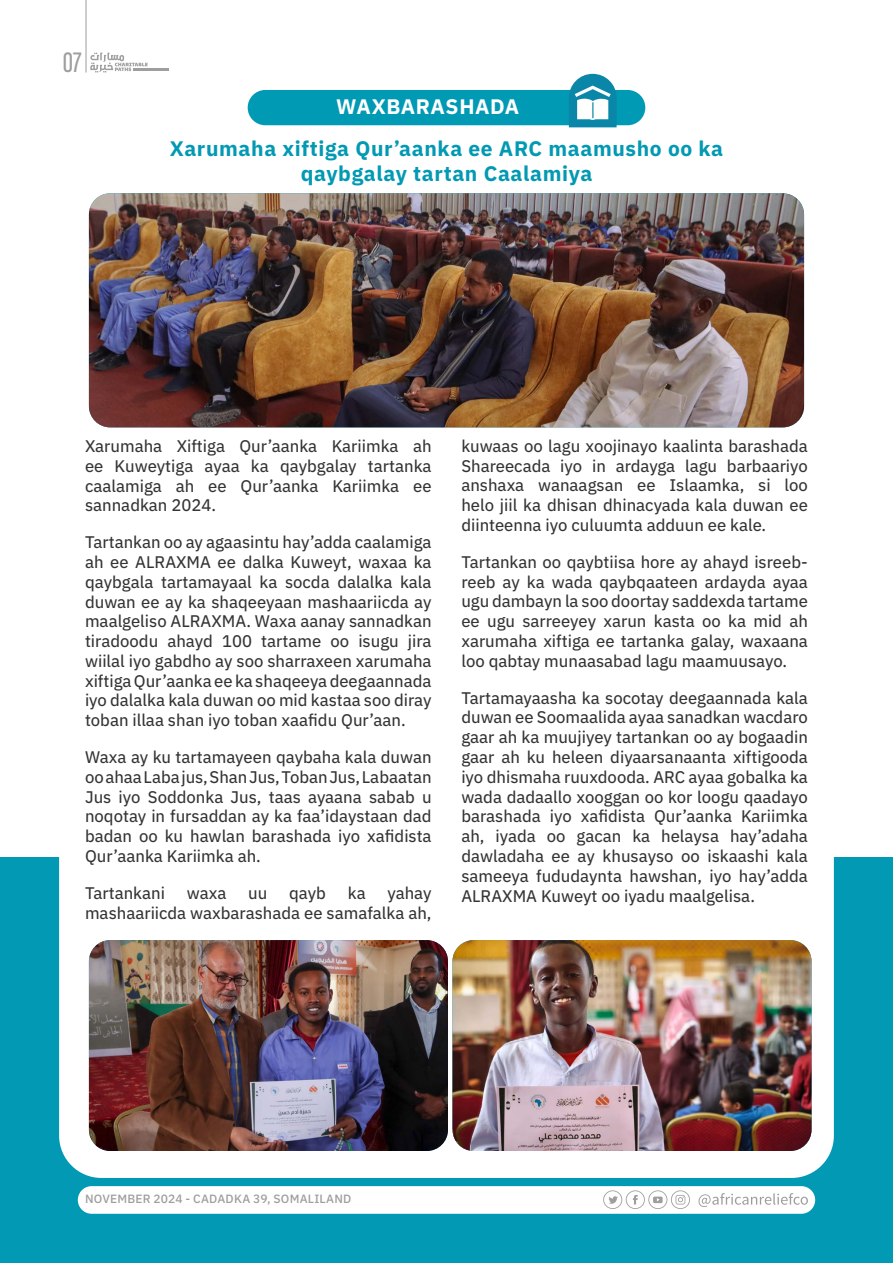
<style>
.page{position:relative;width:893px;height:1263px;background:#fff}
.page>*{position:absolute;margin:0;border:0;box-sizing:border-box;transform-origin:0 0}
.t1{font:30px "Acumin Variable Concept";color:#9e9e9e}
.t2{font:700 21px/25.2px "IBM Plex Sans Arabic";letter-spacing:.03em;color:#0299b3;text-align:center}
.t3{font:700 21px "IBM Plex Sans Arabic";letter-spacing:.03em;color:#fff}
.t4{font:16.8px/19.8px "IBM Plex Sans Arabic Text";color:#343433}
.t5{font:500 12px "IBM Plex Sans Arabic";letter-spacing:.02em;color:#9e9e9e}
</style>
<div class="page">
<div style="left:0;top:857px;width:893px;height:406px;background:#0299b4"></div>
<div style="left:78px;top:1186px;width:737px;height:28px;background:#fff;border-radius:14px"></div>
<hr style="left:86px;top:0;width:1px;height:73px;background:#9e9e9e">
<svg style="left:90px;top:53px;width:58px;height:20px"></svg>
<hr style="left:133px;top:68px;width:36px;height:3px;background:#9e9e9e">
<svg style="left:698px;top:1193px;width:110px;height:14px"></svg>
<svg style="left:603px;top:1190px;width:87px;height:19px"></svg>
<div style="left:59px;top:790px;width:775px;height:388px;background:#fff;border-radius:42px"></div>
<img style="left:89px;top:940px;width:359px;height:211px">
<img style="left:452px;top:940px;width:359px;height:211px">
<img style="left:89px;top:193px;width:715px;height:234px">
<div style="left:248px;top:90px;width:397px;height:35px;background:#009ab4;border-radius:18px"></div>
<svg style="left:569px;top:74px;width:48px;height:53px;background:#66b3c9"></svg>
<h1 class="t1" style="left:63px;top:41px;width:21px">07</h1>
<p class="t3" style="left:336px;top:94px;width:184px">WAXBARASHADA</p>
<p class="t2" style="left:170px;top:136px;width:555px">Xarumaha xiftiga Qur’aanka ee ARC maamusho oo ka qaybgalay tartan Caalamiya</p>
<p class="t4" style="left:85px;top:436px;width:79px">Xarumaha</p>
<p class="t4" style="left:177px;top:436px;width:50px">Xiftiga</p>
<p class="t4" style="left:239px;top:436px;width:79px">Qur’aanka</p>
<p class="t4" style="left:332px;top:436px;width:68px">Kariimka</p>
<p class="t4" style="left:413px;top:436px;width:20px">ah</p>
<p class="t4" style="left:85px;top:456px;width:20px">ee</p>
<p class="t4" style="left:115px;top:456px;width:80px">Kuweytiga</p>
<p class="t4" style="left:205px;top:456px;width:37px">ayaa</p>
<p class="t4" style="left:251px;top:456px;width:19px">ka</p>
<p class="t4" style="left:280px;top:456px;width:78px">qaybgalay</p>
<p class="t4" style="left:368px;top:456px;width:65px">tartanka</p>
<p class="t4" style="left:241px;top:476px;width:79px">Qur’aanka</p>
<p class="t4" style="left:85px;top:476px;width:133px">caalamiga sannadkan 2024.</p>
<p class="t4" style="left:85px;top:532px;width:348px;text-align:right">Tartankan oo ay agaasintu hay’adda caalamiga ah ee ALRAXMA ee dalka Kuweyt, waxaa ka kala</p>
<p class="t4" style="left:332px;top:476px;width:68px">Kariimka</p>
<p class="t4" style="left:176px;top:476px;width:20px">ah</p>
<p class="t4" style="left:208px;top:476px;width:20px">ee</p>
<p class="t4" style="left:413px;top:476px;width:20px">ee</p>
<p class="t4" style="left:85px;top:572px;width:70px">qaybgala</p>
<p class="t4" style="left:85px;top:592px;width:348px">duwan ee ay ka shaqeeyaan mashaariicda ay</p>
<p class="t4" style="left:85px;top:612px;width:348px">maalgeliso ALRAXMA. Waxa aanay sannadkan</p>
<p class="t4" style="left:408px;top:631px;width:25px">jira</p>
<p class="t4" style="left:161px;top:572px;width:92px">tartamayaal</p>
<p class="t4" style="left:259px;top:572px;width:19px">ka</p>
<p class="t4" style="left:285px;top:572px;width:46px">socda</p>
<p class="t4" style="left:337px;top:572px;width:56px">dalalka</p>
<p class="t4" style="left:85px;top:631px;width:348px">tiradoodu<br>wiilal iyo gabdho ay soo sharraxeen xarumaha xiftigaQur’aankaeekashaqeeyadeegaannada iyo dalalka kala duwan oo mid kastaa soo diray toban illaa shan iyo toban xaafidu Qur’aan.</p>
<p class="t4" style="left:85px;top:747px;width:348px;text-align:justify">Waxa ay ku tartamayeen qaybaha kala duwan ooahaaLabajus,ShanJus,TobanJus,Labaatan Jus iyo Soddonka Jus, taas ayaana sabab u noqotay in fursaddan ay ka faa’idaystaan dad badan oo ku hawlan barashada iyo xafidista Qur’aanka Kariimka ah.</p>
<p class="t4" style="left:387px;top:883px;width:46px">yahay</p>
<p class="t4" style="left:358px;top:631px;width:42px">isugu</p>
<p class="t4" style="left:167px;top:631px;width:47px">ahayd</p>
<p class="t4" style="left:222px;top:631px;width:31px">100</p>
<p class="t4" style="left:261px;top:631px;width:62px">tartame</p>
<p class="t4" style="left:330px;top:631px;width:20px">oo</p>
<p class="t4" style="left:85px;top:883px;width:348px">Tartankani<br>mashaariicda waxbarashada ee samafalka ah,</p>
<p class="t4" style="left:289px;top:883px;width:38px">qayb</p>
<p class="t4" style="left:348px;top:883px;width:19px">ka</p>
<p class="t4" style="left:187px;top:883px;width:41px">waxa</p>
<p class="t4" style="left:248px;top:883px;width:21px">uu</p>
<p class="t4" style="left:461px;top:436px;width:348px;text-align:right">kuwaas oo lagu xoojinayo kaalinta barashada barbaariyo</p>
<p class="t4" style="left:560px;top:456px;width:23px">iyo</p>
<p class="t4" style="left:592px;top:456px;width:15px">in</p>
<p class="t4" style="left:461px;top:456px;width:91px">Shareecada</p>
<p class="t4" style="left:616px;top:456px;width:61px">ardayga</p>
<p class="t4" style="left:685px;top:456px;width:34px">lagu</p>
<p class="t4" style="left:758px;top:476px;width:14px">si</p>
<p class="t4" style="left:461px;top:476px;width:348px">anshaxa<br>helo jiil ka dhisan dhinacyada kala duwan ee diinteenna iyo culuumta adduun ee kale.</p>
<p class="t4" style="left:669px;top:476px;width:76px">Islaamka,</p>
<p class="t4" style="left:785px;top:476px;width:25px">loo</p>
<p class="t4" style="left:538px;top:476px;width:87px">wanaagsan</p>
<p class="t4" style="left:637px;top:476px;width:20px">ee</p>
<p class="t4" style="left:461px;top:552px;width:348px">Tartankan oo qaybtiisa hore ay ahayd isreeb-</p>
<p class="t4" style="left:461px;top:592px;width:348px;text-align:justify">ugu dambayn la soo doortay saddexda tartame ee ugu sarreeyey xarun kasta oo ka mid ah xarumaha xiftiga ee tartanka galay, waxaana loo qabtay munaasabad lagu maamuusayo.</p>
<p class="t4" style="left:461px;top:688px;width:348px;text-align:right">Tartamayaasha ka socotay deegaannada kala duwan ee Soomaalida ayaa sanadkan wacdaro gaar ah ka muujiyey tartankan oo ay bogaadin gaar ah ku heleen diyaarsanaanta xiftigooda iyo dhismaha ruuxdooda. ARC ayaa gobalka ka wada dadaallo xooggan oo kor loogu qaadayo Kariimka</p>
<p class="t4" style="left:461px;top:572px;width:348px">reeb ay ka wada qaybqaateen ardayda ayaa</p>
<p class="t4" style="left:654px;top:807px;width:79px">Qur’aanka</p>
<p class="t4" style="left:550px;top:807px;width:23px">iyo</p>
<p class="t4" style="left:581px;top:807px;width:66px">xafidista</p>
<p class="t4" style="left:461px;top:807px;width:81px">barashada</p>
<p class="t4" style="left:461px;top:826px;width:25px">ah,</p>
<p class="t4" style="left:496px;top:826px;width:42px">iyada</p>
<p class="t4" style="left:547px;top:826px;width:20px">oo</p>
<p class="t4" style="left:576px;top:826px;width:46px">gacan</p>
<p class="t4" style="left:632px;top:826px;width:19px">ka</p>
<p class="t4" style="left:661px;top:826px;width:59px">helaysa</p>
<p class="t4" style="left:730px;top:826px;width:79px">hay’adaha</p>
<p class="t4" style="left:707px;top:846px;width:63px">iskaashi</p>
<p class="t4" style="left:461px;top:846px;width:348px">dawladaha<br>sameeya fududaynta hawshan, iyo hay’adda<br>ALRAXMA Kuweyt oo iyadu maalgelisa.</p>
<p class="t4" style="left:602px;top:846px;width:73px">khusayso</p>
<p class="t4" style="left:776px;top:846px;width:33px">kala</p>
<p class="t4" style="left:552px;top:846px;width:20px">ee</p>
<p class="t4" style="left:578px;top:846px;width:19px">ay</p>
<p class="t4" style="left:681px;top:846px;width:20px">oo</p>
<p class="t5" style="left:85px;top:1192px;width:268px">NOVEMBER 2024 - CADADKA 39, SOMALILAND</p>
</div>
